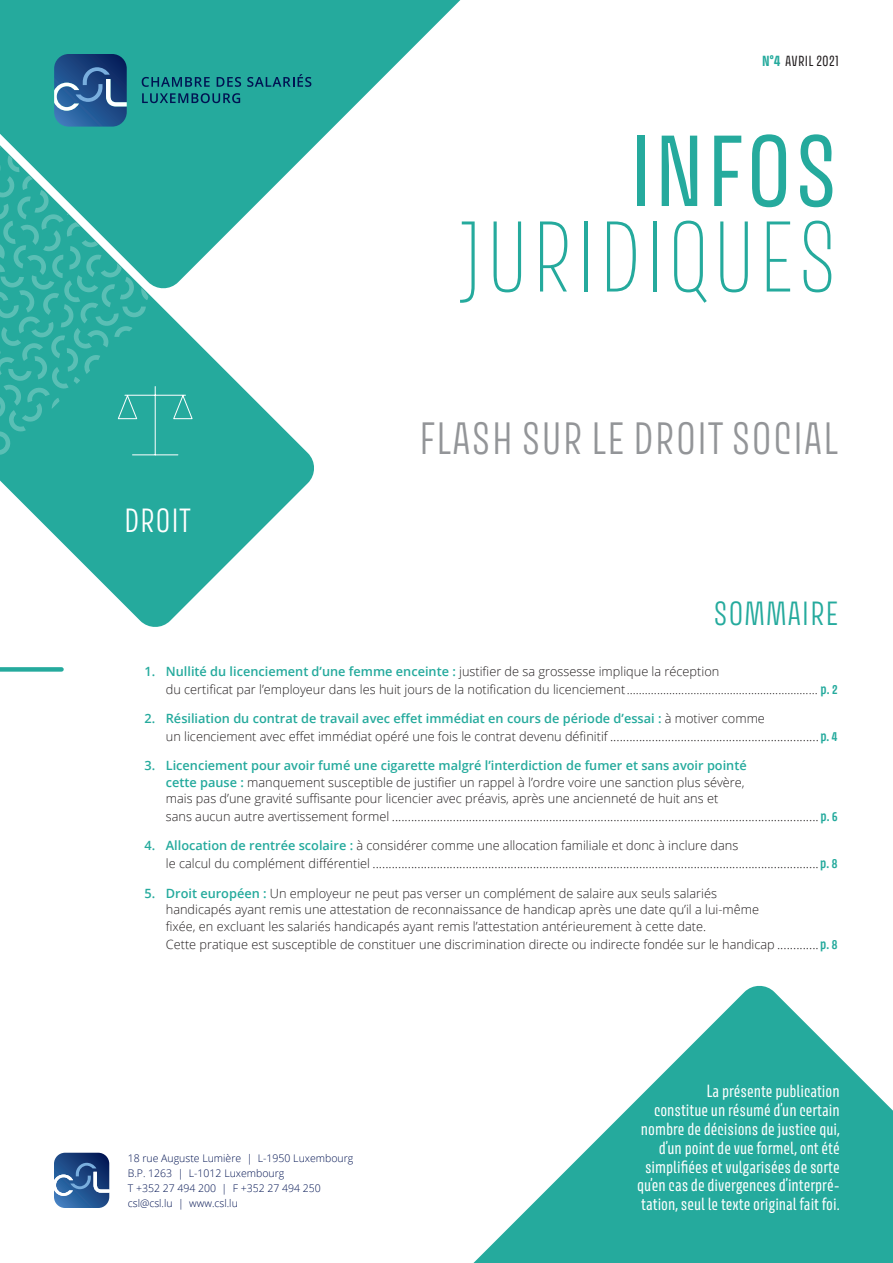
<style>
.page{position:relative;width:893px;height:1263px;background:#fff}
.page>*{position:absolute;margin:0;border:0;box-sizing:border-box;transform-origin:0 0}
.Style_de_paragraphe{font:100 90px/85.5px "Avory I Latn";letter-spacing:.02em;color:#25aa9d;text-align:right}
.Style_de_paragraphe-2{font:300 40.5px "Avory I Latn";letter-spacing:.02em;color:#939598}
.Title_Sommaire{font:300 30px "Avory I Latn";letter-spacing:.02em;color:#25aa9d}
.Style_de_paragraphe-3{font:300 30px "Avory I Latn";letter-spacing:.02em;color:#fff}
.Style_texte_balnc_su{font:15.75px/18.9px "Avory I Latn";color:#fff;text-align:right}
.t1{font:300 13.5px "Open Sans";color:#231f20}
.t2{font:13.05px "Avory I Latn";letter-spacing:.02em;color:#231f20}
.t3{font:300 12.75px/16.5px "Open Sans";color:#231f20}
.t4{font:300 10.5px "Open Sans";color:#001352}
.s1{font-weight:700;color:#25aa9d}
.s2{font-weight:400}
.s3{font-weight:600;color:#25aa9d}
.s4{font-family:"Avory I Latn";font-weight:600;font-size:13.5px;color:#25aa9d}
.s5{font-size:13.5px}
.s6{font-size:12.75px}
.s7{font-family:"Avory I Latn";font-weight:600;color:#25aa9d}
</style>
<div class="page">
<svg style="left:0;top:294px;width:314px;height:333px;fill:#25aa9d"></svg>
<svg style="left:54px;top:290px;width:95px;height:171px;background:#2bac9f"></svg>
<svg style="left:0;top:290px;width:54px;height:171px;background:#30aea2"></svg>
<svg style="left:0;top:0;width:461px;height:290px;fill:#25aa9d"></svg>
<div style="left:0;top:667px;width:62px;height:5px;background:#25aa9d"></div>
<svg style="left:54px;top:54px;width:73px;height:73px;background:#336195"></svg>
<svg style="left:142px;top:77px;width:68px;height:10px"></svg>
<svg style="left:217px;top:77px;width:24px;height:10px"></svg>
<svg style="left:247px;top:74px;width:64px;height:13px"></svg>
<svg style="left:142px;top:93px;width:98px;height:10px"></svg>
<svg style="left:117px;top:386px;width:76px;height:70px;background:#31aea2"></svg>
<svg style="left:473px;top:985px;width:420px;height:278px;fill:#25aa9d"></svg>
<svg style="left:54px;top:1153px;width:55px;height:55px;background:#3d6499"></svg>
<p class="t2" style="left:762px;top:53px;width:78px"><span class="s1">N°4</span> AVRIL 2021</p>
<p class="Style_de_paragraphe" style="left:460px;top:130px;width:380px"><span class="s2">INFOS<br></span>JURIDIQUES</p>
<p class="Style_de_paragraphe-3" style="left:124px;top:502px;width:68px">DROIT</p>
<p class="Style_de_paragraphe-2" style="left:419px;top:413px;width:421px">FLASH SUR LE DROIT SOCIAL</p>
<p class="Title_Sommaire" style="left:713px;top:595px;width:127px">SOMMAIRE</p>
<p class="t3" style="left:166px;top:662px;width:673px;line-height:18px;text-indent:-21px"><span class="s3">1. Nullité du licenciement d’une femme enceinte :</span> justifier de sa grossesse implique la réception<br>du certificat par l’employeur dans les huit jours de la notification du licenciement............................................................... <span class="s4">p. 2</span></p>
<p class="t3" style="left:166px;top:709px;width:673px;line-height:18px;text-indent:-21px"><span class="s3">2. Résiliation du contrat de travail avec effet immédiat en cours de période d’essai :</span> à motiver comme<br>un licenciement avec effet immédiat opéré une fois le contrat devenu définitif <span class="s5">.................................................................</span><span class="s4">p. 4</span></p>
<p class="t3" style="left:166px;top:757px;width:582px;text-indent:-21px"><span class="s3">3. Licenciement pour avoir fumé une cigarette malgré l’interdiction de fumer et sans avoir pointé cette pause :</span> manquement susceptible de justifier un rappel à l’ordre voire une sanction plus sévère, mais pas d’une gravité suffisante pour licencier avec préavis, après une ancienneté de huit ans et</p>
<p class="t1" style="left:166px;top:807px;width:673px"><span class="s6">sans aucun autre avertissement formel</span> ..................................................................................................................................... <span class="s7">p. 6</span></p>
<p class="t3" style="left:145px;top:837px;width:595px"><span class="s3">4. Allocation de rentrée scolaire :</span> à considérer comme une allocation familiale et donc à inclure dans</p>
<p class="t1" style="left:166px;top:854px;width:673px"><span class="s6">le calcul du complément différentiel</span> ...........................................................................................................................................<span class="s7">p. 8</span></p>
<p class="t3" style="left:166px;top:884px;width:595px;text-indent:-21px"><span class="s3">5. Droit européen :</span> Un employeur ne peut pas verser un complément de salaire aux seuls salariés handicapés ayant remis une attestation de reconnaissance de handicap après une date qu’il a lui-même fixée, en excluant les salariés handicapés ayant remis l’attestation antérieurement à cette date.</p>
<p class="t3" style="left:166px;top:935px;width:673px">Cette pratique est susceptible de constituer une discrimination directe ou indirecte fondée sur le handicap <span class="s5">.............</span><span class="s4">p. 8</span></p>
<p class="t4" style="left:128px;top:1151px;width:227px">18 rue Auguste Lumière | L-1950 Luxembourg</p>
<p class="t4" style="left:128px;top:1166px;width:158px">B.P. 1263 | L-1012 Luxembourg</p>
<p class="t4" style="left:128px;top:1181px;width:195px">T +352 27 494 200 | F +352 27 494 250</p>
<p class="t4" style="left:128px;top:1196px;width:112px">csl@csl.lu | www.csl.lu</p>
<p class="Style_texte_balnc_su" style="left:637px;top:1081px;width:204px">La présente publication<br>constitue un résumé d’un certain nombre de décisions de justice qui, d’un point de vue formel, ont été simplifiées et vulgarisées de sorte qu’en cas de divergences d’interpré&shy;tation, seul le texte original fait foi.</p>
</div>
